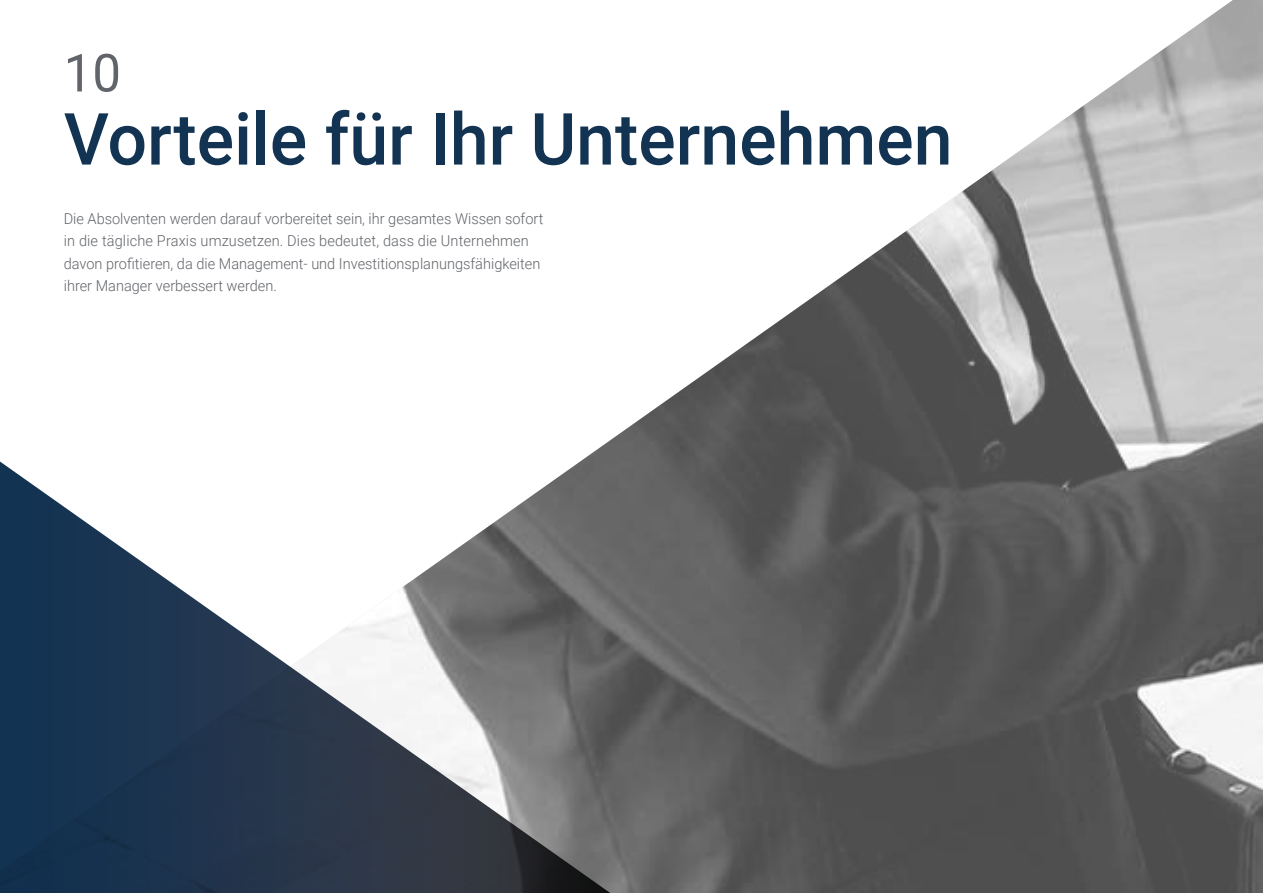
<style>
.page{position:relative;width:1263px;height:893px;background:#fff}
.page>*{position:absolute;margin:0;border:0;box-sizing:border-box;transform-origin:0 0}
.t1{font:500 72px "Roboto";color:#123352}
.t2{font:52.5px "Roboto";color:#61646a}
.t3{font:300 15px/22.5px "Roboto";color:#61646a}
</style>
<div class="page">
<img style="left:602px;top:0;width:661px;height:893px">
<svg style="left:0;top:446px;width:640px;height:447px"></svg>
<h2 class="t2" style="left:64px;top:36px;width:59px">10</h2>
<h1 class="t1" style="left:64px;top:89px;width:890px">Vorteile für Ihr Unternehmen</h1>
<p class="t3" style="left:64px;top:207px;width:481px">Die Absolventen werden darauf vorbereitet sein, ihr gesamtes Wissen sofort in die tägliche Praxis umzusetzen. Dies bedeutet, dass die Unternehmen davon profitieren, da die Management- und Investitionsplanungsfähigkeiten ihrer Manager verbessert werden.</p>
</div>
